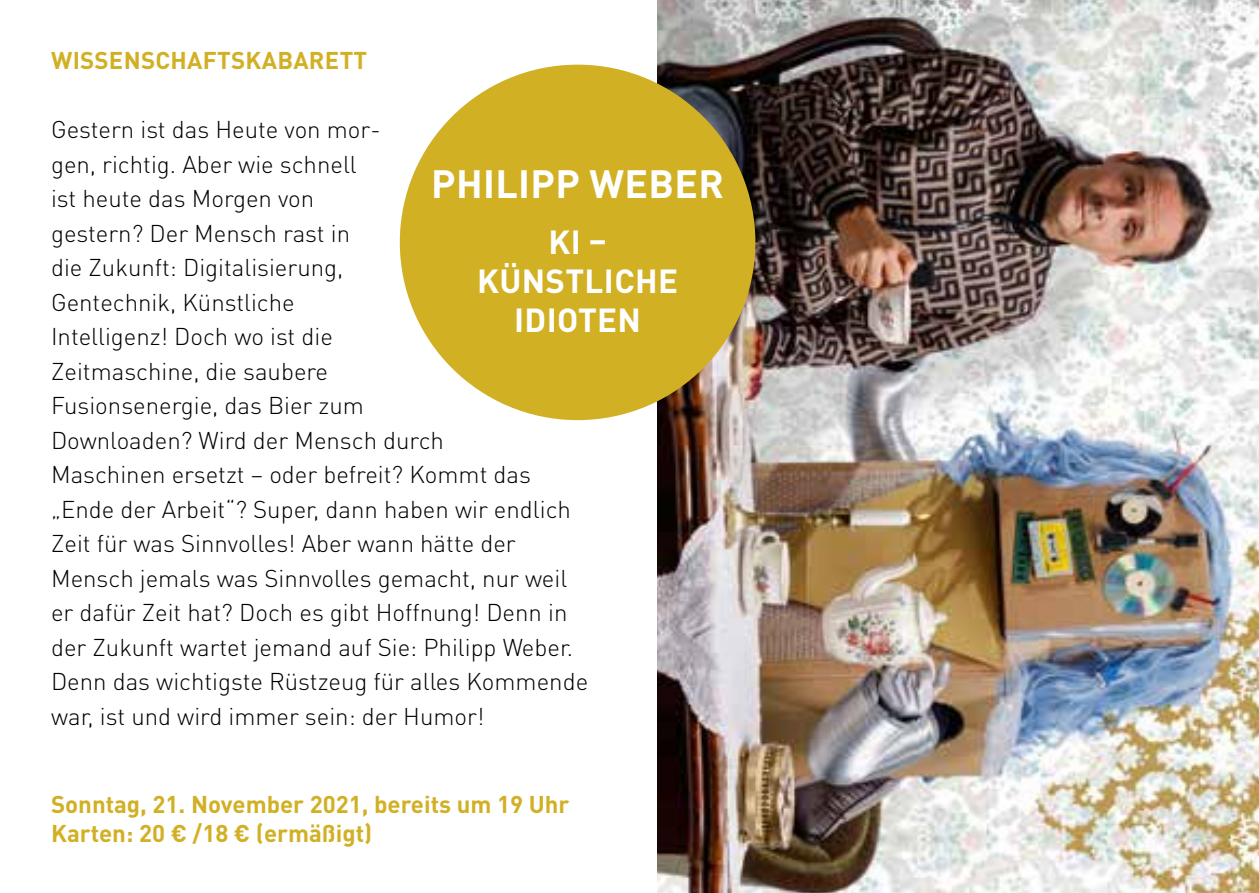
<style>
.page{position:relative;width:1259px;height:893px;background:#fff}
.page>*{position:absolute;margin:0;border:0;box-sizing:border-box;transform-origin:0 0}
.t1{font:700 39px "DIN Pro";letter-spacing:.01em;color:#fff}
.t2{font:700 33px/39px "DIN Pro";letter-spacing:.01em;color:#fff;text-align:center}
.t3{font:300 24px/34.5px "DIN Pro";color:#000}
.t4{font:700 24px/28.8px "DIN Pro";color:#d2b024}
</style>
<div class="page">
<img style="left:658px;top:0;width:601px;height:893px">
<div style="left:400px;top:65px;width:355px;height:355px;background:#d2b024;border-radius:50%"></div>
<p class="t4" style="left:51px;top:45px;width:318px">WISSENSCHAFTSKABARETT</p>
<p class="t3" style="left:51px;top:111px;width:539px">Gestern ist das Heute von mor-<br>gen, richtig. Aber wie schnell<br>ist heute das Morgen von<br>gestern? Der Mensch rast in<br>die Zukunft: Digitalisierung,<br>Gentechnik, Künstliche<br>Intelligenz! Doch wo ist die<br>Zeitmaschine, die saubere<br>Fusionsenergie, das Bier zum<br>Downloaden? Wird der Mensch durch<br>Maschinen ersetzt – oder befreit? Kommt das „Ende der Arbeit“? Super, dann haben wir endlich Zeit für was Sinnvolles! Aber wann hätte der Mensch jemals was Sinnvolles gemacht, nur weil er dafür Zeit hat? Doch es gibt Hoffnung! Denn in der Zukunft wartet jemand auf Sie: Philipp Weber.<br>Denn das wichtigste Rüstzeug für alles Kommende war, ist und wird immer sein: der Humor!</p>
<h1 class="t1" style="left:431px;top:158px;width:294px">PHILIPP WEBER</h1>
<h2 class="t2" style="left:477px;top:221px;width:202px">KI –<br>KÜNSTLICHE<br>IDIOTEN</h2>
<p class="t4" style="left:51px;top:789px;width:520px">Sonntag, 21. November 2021, bereits um 19 Uhr<br>Karten: 20 € /18 € (ermäßigt)</p>
</div>
